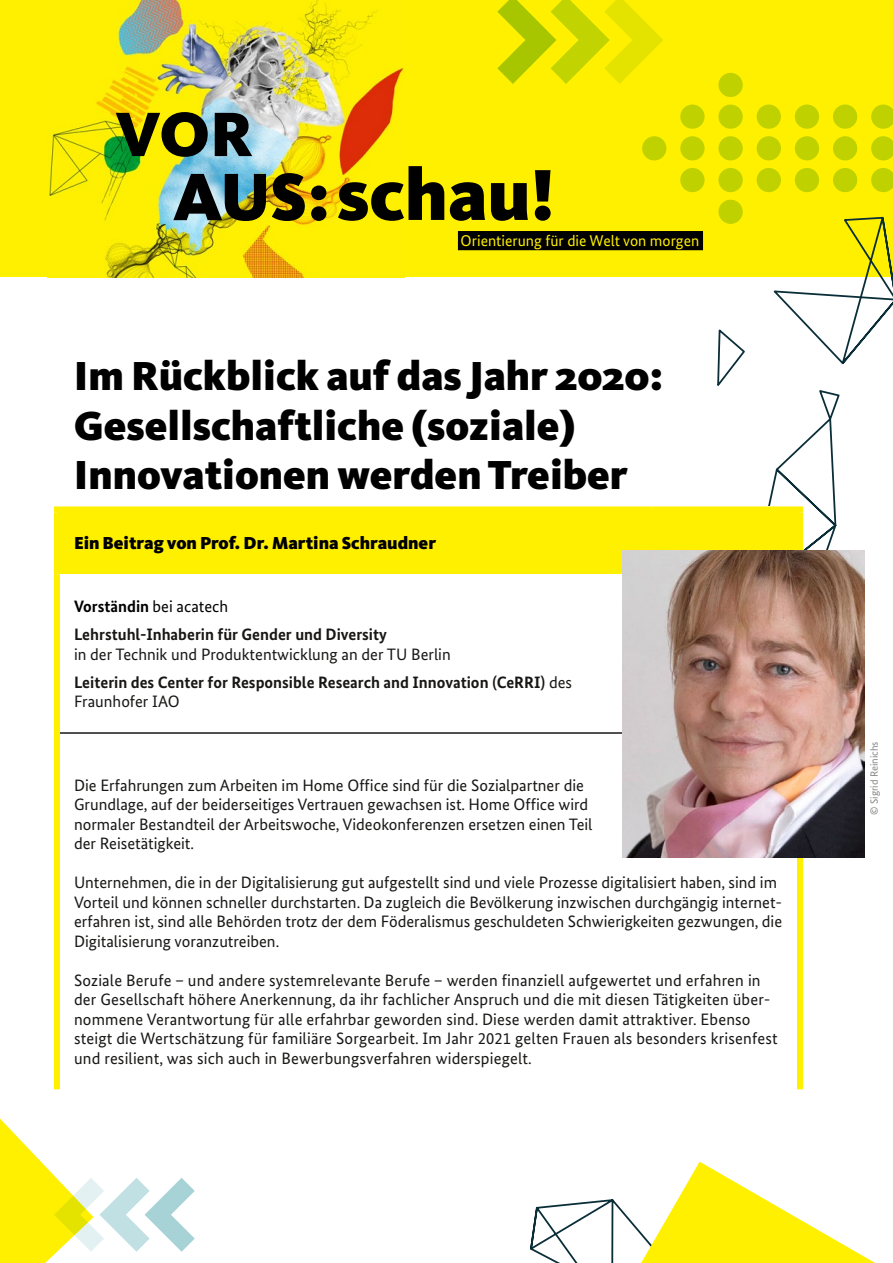
<style>
.page{position:relative;width:893px;height:1263px;background:#fff}
.page>*{position:absolute;margin:0;border:0;box-sizing:border-box;transform-origin:0 0}
.t1{font:900 74.7px "Kievit Pro";color:#000}
.t2{font:900 64.95px "Kievit Pro";color:#000}
.t3{font:900 42px/49.5px "Kievit Pro";color:#000}
.t4{font:900 18px "Kievit Pro";color:#000}
.t5{font:16.5px/19.5px "Bundes Sans";color:#181716}
.t6{font:700 16.5px/28px "Bundes Sans";color:#181716}
.t7{font:15.6px "Bundes Sans";color:#fff000}
.t8{font:10.5px "Bundes Sans";color:#868786}
.s1{font-size:69.45px}
.s2{color:#000}
.s3{font-weight:400;color:#000}
.s4{font-weight:400}
</style>
<div class="page">
<div style="left:0;top:0;width:893px;height:277px;background:#fff000"></div>
<svg style="left:457px;top:215px;width:436px;height:643px"></svg>
<img style="left:48px;top:0;width:356px;height:277px">
<svg style="left:0;top:1089px;width:195px;height:174px"></svg>
<div style="left:642px;top:136px;width:24px;height:24px;background:#bfd200;border-radius:50%"></div>
<div style="left:680px;top:136px;width:25px;height:24px;background:#bfd200;border-radius:50%"></div>
<div style="left:680px;top:168px;width:25px;height:24px;background:#bfd200;border-radius:50%"></div>
<div style="left:718px;top:200px;width:25px;height:24px;background:#bfd200;border-radius:50%"></div>
<div style="left:680px;top:105px;width:25px;height:24px;background:#bfd200;border-radius:50%"></div>
<div style="left:718px;top:136px;width:25px;height:24px;background:#bfd200;border-radius:50%"></div>
<div style="left:718px;top:168px;width:25px;height:24px;background:#bfd200;border-radius:50%"></div>
<div style="left:718px;top:105px;width:25px;height:24px;background:#bfd200;border-radius:50%"></div>
<div style="left:718px;top:73px;width:25px;height:24px;background:#bfd200;border-radius:50%"></div>
<div style="left:757px;top:136px;width:24px;height:24px;background:#bfd200;border-radius:50%"></div>
<div style="left:757px;top:168px;width:24px;height:24px;background:#bfd200;border-radius:50%"></div>
<div style="left:757px;top:105px;width:24px;height:24px;background:#bfd200;border-radius:50%"></div>
<div style="left:795px;top:136px;width:24px;height:24px;background:#bfd200;border-radius:50%"></div>
<div style="left:795px;top:168px;width:24px;height:24px;background:#bfd200;border-radius:50%"></div>
<div style="left:795px;top:105px;width:24px;height:24px;background:#bfd200;border-radius:50%"></div>
<div style="left:833px;top:136px;width:24px;height:24px;background:#bfd200;border-radius:50%"></div>
<div style="left:833px;top:168px;width:24px;height:24px;background:#bfd200;border-radius:50%"></div>
<div style="left:833px;top:105px;width:24px;height:24px;background:#bfd200;border-radius:50%"></div>
<svg style="left:871px;top:136px;width:22px;height:24px"></svg>
<svg style="left:871px;top:168px;width:22px;height:24px"></svg>
<svg style="left:871px;top:105px;width:22px;height:24px"></svg>
<svg style="left:497px;top:0;width:166px;height:84px"></svg>
<svg style="left:530px;top:1161px;width:345px;height:102px"></svg>
<div style="left:458px;top:231px;width:245px;height:19px;background:#000"></div>
<div style="left:54px;top:506px;width:749px;height:583px;background:#fff"></div>
<div style="left:57px;top:509px;width:743px;height:65px;background:#fff000"></div>
<hr style="left:60px;top:732px;width:591px;height:2px;background:#181716">
<div style="left:54px;top:512px;width:6px;height:62px;background:#fff000"></div>
<div style="left:54px;top:506px;width:597px;height:6px;background:#fff000"></div>
<div style="left:651px;top:506px;width:152px;height:6px;background:#fff000"></div>
<div style="left:797px;top:512px;width:6px;height:62px;background:#fff000"></div>
<div style="left:54px;top:574px;width:6px;height:159px;background:#fff000"></div>
<div style="left:54px;top:733px;width:6px;height:356px;background:#fff000"></div>
<div style="left:797px;top:733px;width:6px;height:356px;background:#fff000"></div>
<img style="left:623px;top:550px;width:242px;height:307px">
<h2 class="t2" style="left:115px;top:95px;width:139px">VOR</h2>
<h1 class="t1" style="left:173px;top:150px;width:384px"><span class="s1">AUS:</span>schau!</h1>
<p class="t7" style="left:461px;top:231px;width:240px">Orientierung für die Welt von morgen</p>
<h3 class="t3" style="left:74px;top:351px;width:591px">Im Rückblick auf das Jahr 2020:<br>Gesellschaftliche (soziale)<br>Innovationen werden Treiber</h3>
<p class="t4" style="left:74px;top:532px;width:363px">Ein Beitrag von Prof. Dr. Martina Schraudner</p>
<p class="t6" style="left:74px;top:593px;width:314px"><span class="s2">Vorständin</span> <span class="s3">bei acatech<br></span>Lehrstuhl-Inhaberin für Gender und Diversity</p>
<p class="t6" style="left:74px;top:640px;width:500px"><span class="s4">in der Technik und Produktentwicklung an der TU Berlin<br></span>Leiterin des Center for Responsible Research and Innovation (CeRRI) <span class="s4">des</span></p>
<p class="t5" style="left:74px;top:692px;width:107px">Fraunhofer IAO</p>
<p class="t5" style="left:74px;top:775px;width:520px">Die Erfahrungen zum Arbeiten im Home Office sind für die Sozialpartner die Grundlage, auf der beiderseitiges Vertrauen gewachsen ist. Home Office wird normaler Bestandteil der Arbeitswoche, Videokonferenzen ersetzen einen Teil der Reisetätigkeit.</p>
<p class="t5" style="left:74px;top:873px;width:710px">Unternehmen, die in der Digitalisierung gut aufgestellt sind und viele Prozesse digitalisiert haben, sind im Vorteil und können schneller durchstarten. Da zugleich die Bevölkerung inzwischen durchgängig internet&shy;erfahren ist, sind alle Behörden trotz der dem Föderalismus geschuldeten Schwierigkeiten gezwungen, die Digitalisierung voranzutreiben.</p>
<p class="t5" style="left:74px;top:970px;width:705px">Soziale Berufe – und andere systemrelevante Berufe – werden finanziell aufgewertet und erfahren in der Gesellschaft höhere Anerkennung, da ihr fachlicher Anspruch und die mit diesen Tätigkeiten über&shy;nommene Verantwortung für alle erfahrbar geworden sind. Diese werden damit attraktiver. Ebenso steigt die Wertschätzung für familiäre Sorgearbeit. Im Jahr 2021 gelten Frauen als besonders krisenfest und resilient, was sich auch in Bewerbungsverfahren widerspiegelt.</p>
<p class="t8" style="left:868px;top:815px;width:75px;rotate:-90deg">© Sigrid Reinichs</p>
</div>
